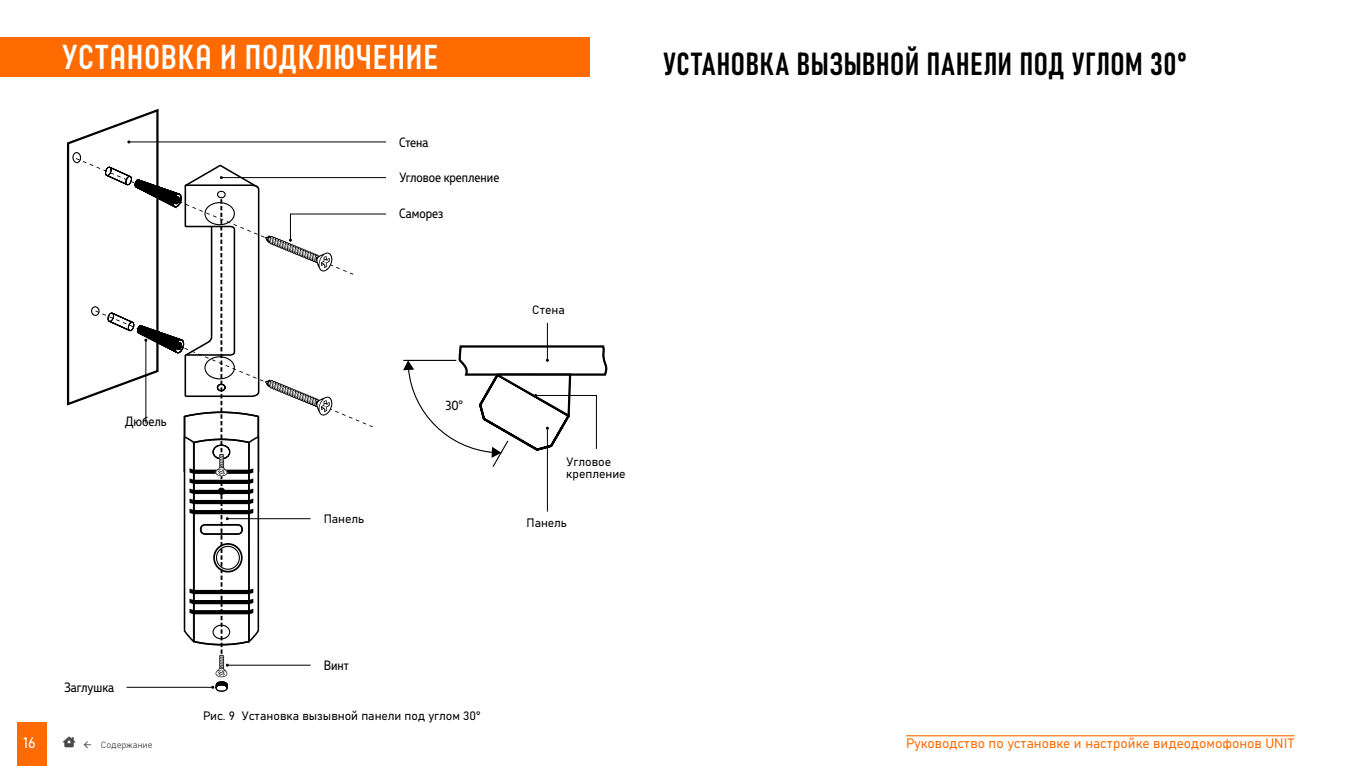
<style>
.page{position:relative;width:1359px;height:766px;background:#fff}
.page>*{position:absolute;margin:0;border:0;box-sizing:border-box;transform-origin:0 0}
.t1{font:700 34.5px "Neubau Pro";letter-spacing:-.005em;color:#fff}
.t2{font:31.5px "Bahnschrift";letter-spacing:.025em;color:#000}
.t3{font:15px "Bahnschrift";color:#fff}
.t4{font:13.5px "Bahnschrift";color:#ff6b00}
.t5{font:13.5px "Muller Narrow";color:#000}
.t6{font:12px/12px "Bahnschrift";color:#000}
.t7{font:9px "Bahnschrift";color:#484847}
</style>
<div class="page">
<div style="left:0;top:38px;width:590px;height:39px;background:#ff6b00"></div>
<hr style="left:906px;top:735px;width:388px;height:1px;background:#ff6b00">
<div style="left:17px;top:721px;width:30px;height:44px;background:#ff6b00"></div>
<svg style="left:66px;top:108px;width:321px;height:584px"></svg>
<hr style="left:547px;top:428px;width:1px;height:83px;background:#000">
<hr style="left:547px;top:323px;width:1px;height:37px;background:#000">
<svg style="left:403px;top:344px;width:205px;height:124px"></svg>
<h1 class="t1" style="left:62px;top:37px;width:378px">УСТАНОВКА И ПОДКЛЮЧЕНИЕ</h1>
<p class="t5" style="left:399px;top:134px;width:31px">Стена</p>
<p class="t5" style="left:399px;top:169px;width:101px">Угловое крепление</p>
<p class="t5" style="left:399px;top:205px;width:46px">Саморез</p>
<p class="t6" style="left:532px;top:302px;width:34px">Стена</p>
<p class="t5" style="left:125px;top:412px;width:43px">Дюбель</p>
<p class="t6" style="left:324px;top:511px;width:42px">Панель</p>
<p class="t5" style="left:445px;top:397px;width:19px">30°</p>
<p class="t6" style="left:566px;top:455px;width:61px">Угловое крепление</p>
<p class="t6" style="left:527px;top:516px;width:42px">Панель</p>
<h2 class="t2" style="left:663px;top:40px;width:524px">УСТАНОВКА ВЫЗЫВНОЙ ПАНЕЛИ ПОД УГЛОМ 30°</h2>
<p class="t5" style="left:64px;top:678px;width:51px">Заглушка</p>
<p class="t5" style="left:324px;top:656px;width:27px">Винт</p>
<p class="t6" style="left:203px;top:708px;width:279px">Рис. 9 Установка вызывной панели под углом 30°</p>
<p class="t3" style="left:23px;top:730px;width:14px">16</p>
<p class="t7" style="left:101px;top:737px;width:53px">Содержание</p>
<p class="t4" style="left:906px;top:732px;width:390px">Руководство по установке и настройке видеодомофонов UNIT</p>
</div>
